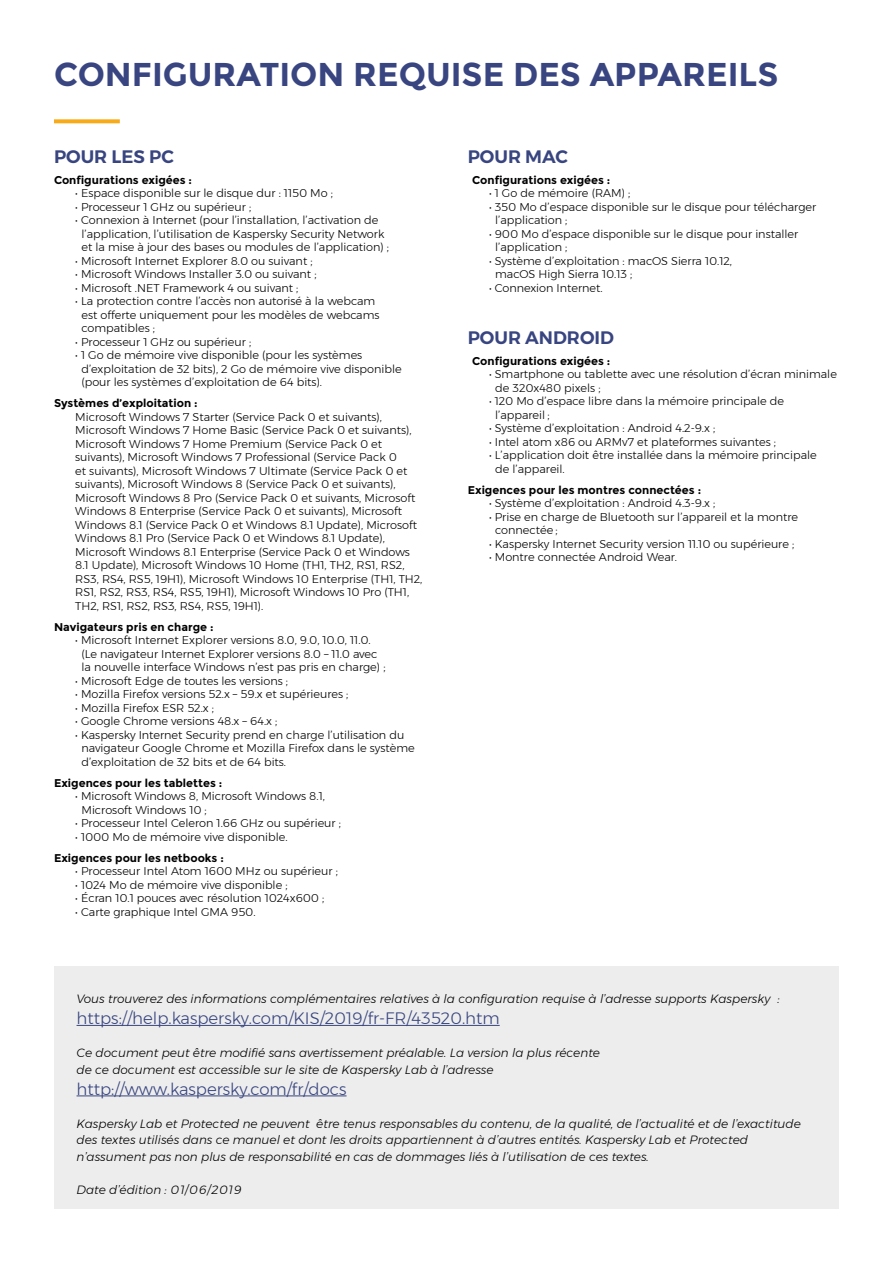
<style>
.page{position:relative;width:893px;height:1263px;background:#fff}
.page>*{position:absolute;margin:0;border:0;box-sizing:border-box;transform-origin:0 0}
.t1{font:700 33px "Montserrat";color:#394580}
.t2{font:600 18px "Montserrat";color:#384580}
.t3{font:300 16.5px "Montserrat";color:#384580}
.t4{font:italic 300 12px/16.5px "Montserrat";color:#000}
.t5{font:300 11.25px/13.5px "Montserrat";color:#000}
.t6{font:700 11.25px "Montserrat";color:#000}
</style>
<div class="page">
<svg style="left:54px;top:119px;width:66px;height:4px"></svg>
<div style="left:54px;top:966px;width:785px;height:243px;background:#ededed"></div>
<hr style="left:77px;top:1025px;width:423px;height:1px;background:#384580">
<hr style="left:77px;top:1095px;width:270px;height:1px;background:#384580">
<h1 class="t1" style="left:54px;top:61px;width:726px">CONFIGURATION REQUISE DES APPAREILS</h1>
<h2 class="t2" style="left:54px;top:146px;width:121px">POUR LES PC</h2>
<p class="t6" style="left:54px;top:173px;width:140px">Configurations exigées :</p>
<p class="t5" style="left:75px;top:186px;width:259px">• Espace disponible sur le disque dur : 1150 Mo ;</p>
<p class="t5" style="left:75px;top:200px;width:177px">• Processeur 1 GHz ou supérieur ;</p>
<p class="t5" style="left:81px;top:213px;width:309px;text-indent:-6px">• Connexion à Internet (pour l’installation, l’activation de l’application, l’utilisation de Kaspersky Security Network et la mise à jour des bases ou modules de l’application) ;</p>
<p class="t5" style="left:75px;top:254px;width:239px">• Microsoft Internet Explorer 8.0 ou suivant ;</p>
<p class="t5" style="left:75px;top:267px;width:243px">• Microsoft Windows Installer 3.0 ou suivant ;</p>
<p class="t5" style="left:75px;top:281px;width:225px">• Microsoft .NET Framework 4 ou suivant ;</p>
<p class="t5" style="left:81px;top:295px;width:300px;text-indent:-6px">• La protection contre l’accès non autorisé à la webcam est offerte uniquement pour les modèles de webcams compatibles ;</p>
<p class="t5" style="left:75px;top:335px;width:177px">• Processeur 1 GHz ou supérieur ;</p>
<p class="t5" style="left:81px;top:348px;width:322px;text-indent:-6px">• 1 Go de mémoire vive disponible (pour les systèmes d’exploitation de 32 bits), 2 Go de mémoire vive disponible (pour les systèmes d’exploitation de 64 bits).</p>
<p class="t6" style="left:54px;top:397px;width:145px">Systèmes d’exploitation :</p>
<p class="t5" style="left:75px;top:410px;width:349px">Microsoft Windows 7 Starter (Service Pack 0 et suivants), Microsoft Windows 7 Home Basic (Service Pack 0 et suivants), Microsoft Windows 7 Home Premium (Service Pack 0 et suivants), Microsoft Windows 7 Professional (Service Pack 0<br>et suivants), Microsoft Windows 7 Ultimate (Service Pack 0 et suivants), Microsoft Windows 8 (Service Pack 0 et suivants), Microsoft Windows 8 Pro (Service Pack 0 et suivants, Microsoft Windows 8 Enterprise (Service Pack 0 et suivants), Microsoft Windows 8.1 (Service Pack 0 et Windows 8.1 Update), Microsoft Windows 8.1 Pro (Service Pack 0 et Windows 8.1 Update), Microsoft Windows 8.1 Enterprise (Service Pack 0 et Windows 8.1 Update), Microsoft Windows 10 Home (TH1, TH2, RS1, RS2, RS3, RS4, RS5, 19H1), Microsoft Windows 10 Enterprise (TH1, TH2, RS1, RS2, RS3, RS4, RS5, 19H1), Microsoft Windows 10 Pro (TH1, TH2, RS1, RS2, RS3, RS4, RS5, 19H1).</p>
<p class="t6" style="left:54px;top:620px;width:161px">Navigateurs pris en charge :</p>
<p class="t5" style="left:81px;top:633px;width:306px;text-indent:-6px">• Microsoft Internet Explorer versions 8.0, 9.0, 10.0, 11.0. (Le navigateur Internet Explorer versions 8.0 – 11.0 avec la nouvelle interface Windows n’est pas pris en charge) ;</p>
<p class="t5" style="left:75px;top:674px;width:214px">• Microsoft Edge de toutes les versions ;</p>
<p class="t5" style="left:75px;top:687px;width:275px">• Mozilla Firefox versions 52.x – 59.x et supérieures ;</p>
<p class="t5" style="left:75px;top:701px;width:140px">• Mozilla Firefox ESR 52.x ;</p>
<p class="t5" style="left:75px;top:714px;width:204px">• Google Chrome versions 48.x – 64.x ;</p>
<p class="t5" style="left:81px;top:728px;width:335px;text-indent:-6px">• Kaspersky Internet Security prend en charge l’utilisation du navigateur Google Chrome et Mozilla Firefox dans le système d’exploitation de 32 bits et de 64 bits.</p>
<p class="t6" style="left:54px;top:776px;width:170px">Exigences pour les tablettes :</p>
<p class="t5" style="left:81px;top:789px;width:245px;text-indent:-6px">• Microsoft Windows 8, Microsoft Windows 8.1,<br>Microsoft Windows 10 ;</p>
<p class="t5" style="left:75px;top:816px;width:267px">• Processeur Intel Celeron 1.66 GHz ou supérieur ;</p>
<p class="t5" style="left:75px;top:830px;width:214px">• 1000 Mo de mémoire vive disponible.</p>
<p class="t6" style="left:54px;top:851px;width:171px">Exigences pour les netbooks :</p>
<p class="t5" style="left:75px;top:864px;width:264px">• Processeur Intel Atom 1600 MHz ou supérieur ;</p>
<p class="t5" style="left:75px;top:878px;width:214px">• 1024 Mo de mémoire vive disponible ;</p>
<p class="t5" style="left:75px;top:892px;width:250px">• Écran 10.1 pouces avec résolution 1024x600 ;</p>
<p class="t5" style="left:75px;top:905px;width:182px">• Carte graphique Intel GMA 950.</p>
<h2 class="t2" style="left:468px;top:146px;width:102px">POUR MAC</h2>
<p class="t6" style="left:472px;top:173px;width:140px">Configurations exigées :</p>
<p class="t5" style="left:489px;top:186px;width:143px">• 1 Go de mémoire (RAM) ;</p>
<p class="t5" style="left:495px;top:200px;width:323px;text-indent:-6px">• 350 Mo d’espace disponible sur le disque pour télécharger l’application ;</p>
<p class="t5" style="left:495px;top:227px;width:305px;text-indent:-6px">• 900 Mo d’espace disponible sur le disque pour installer l’application ;</p>
<p class="t5" style="left:495px;top:254px;width:238px;text-indent:-6px">• Système d’exploitation : macOS Sierra 10.12, macOS High Sierra 10.13 ;</p>
<p class="t5" style="left:489px;top:281px;width:115px">• Connexion Internet.</p>
<h2 class="t2" style="left:468px;top:327px;width:148px">POUR ANDROID</h2>
<p class="t6" style="left:472px;top:354px;width:140px">Configurations exigées :</p>
<p class="t5" style="left:495px;top:368px;width:343px;text-indent:-6px">• Smartphone ou tablette avec une résolution d’écran minimale de 320x480 pixels ;</p>
<p class="t5" style="left:495px;top:394px;width:290px;text-indent:-6px">• 120 Mo d’espace libre dans la mémoire principale de l’appareil ;</p>
<p class="t5" style="left:489px;top:421px;width:228px">• Système d’exploitation : Android 4.2-9.x ;</p>
<p class="t5" style="left:489px;top:435px;width:288px">• Intel atom x86 ou ARMv7 et plateformes suivantes ;</p>
<p class="t5" style="left:495px;top:449px;width:323px;text-indent:-6px">• L’application doit être installée dans la mémoire principale de l’appareil.</p>
<p class="t6" style="left:468px;top:483px;width:235px">Exigences pour les montres connectées :</p>
<p class="t5" style="left:489px;top:496px;width:228px">• Système d’exploitation : Android 4.3-9.x ;</p>
<p class="t5" style="left:495px;top:510px;width:305px;text-indent:-6px">• Prise en charge de Bluetooth sur l’appareil et la montre connectée ;</p>
<p class="t5" style="left:489px;top:537px;width:307px">• Kaspersky Internet Security version 11.10 ou supérieure ;</p>
<p class="t5" style="left:489px;top:550px;width:190px">• Montre connectée Android Wear.</p>
<p class="t4" style="left:77px;top:990px;width:705px">Vous trouverez des informations complémentaires relatives à la configuration requise à l’adresse supports Kaspersky :</p>
<h3 class="t3" style="left:77px;top:1006px;width:425px">https://help.kaspersky.com/KIS/2019/fr-FR/43520.htm</h3>
<p class="t4" style="left:77px;top:1044px;width:525px">Ce document peut être modifié sans avertissement préalable. La version la plus récente de ce document est accessible sur le site de Kaspersky Lab à l’adresse</p>
<h3 class="t3" style="left:77px;top:1080px;width:272px">http://www.kaspersky.com/fr/docs</h3>
<p class="t4" style="left:77px;top:1115px;width:726px">Kaspersky Lab et Protected ne peuvent être tenus responsables du contenu, de la qualité, de l’actualité et de l’exactitude des textes utilisés dans ce manuel et dont les droits appartiennent à d’autres entités. Kaspersky Lab et Protected n’assument pas non plus de responsabilité en cas de dommages liés à l’utilisation de ces textes.</p>
<p class="t4" style="left:77px;top:1181px;width:167px">Date d’édition : 01/06/2019</p>
</div>
